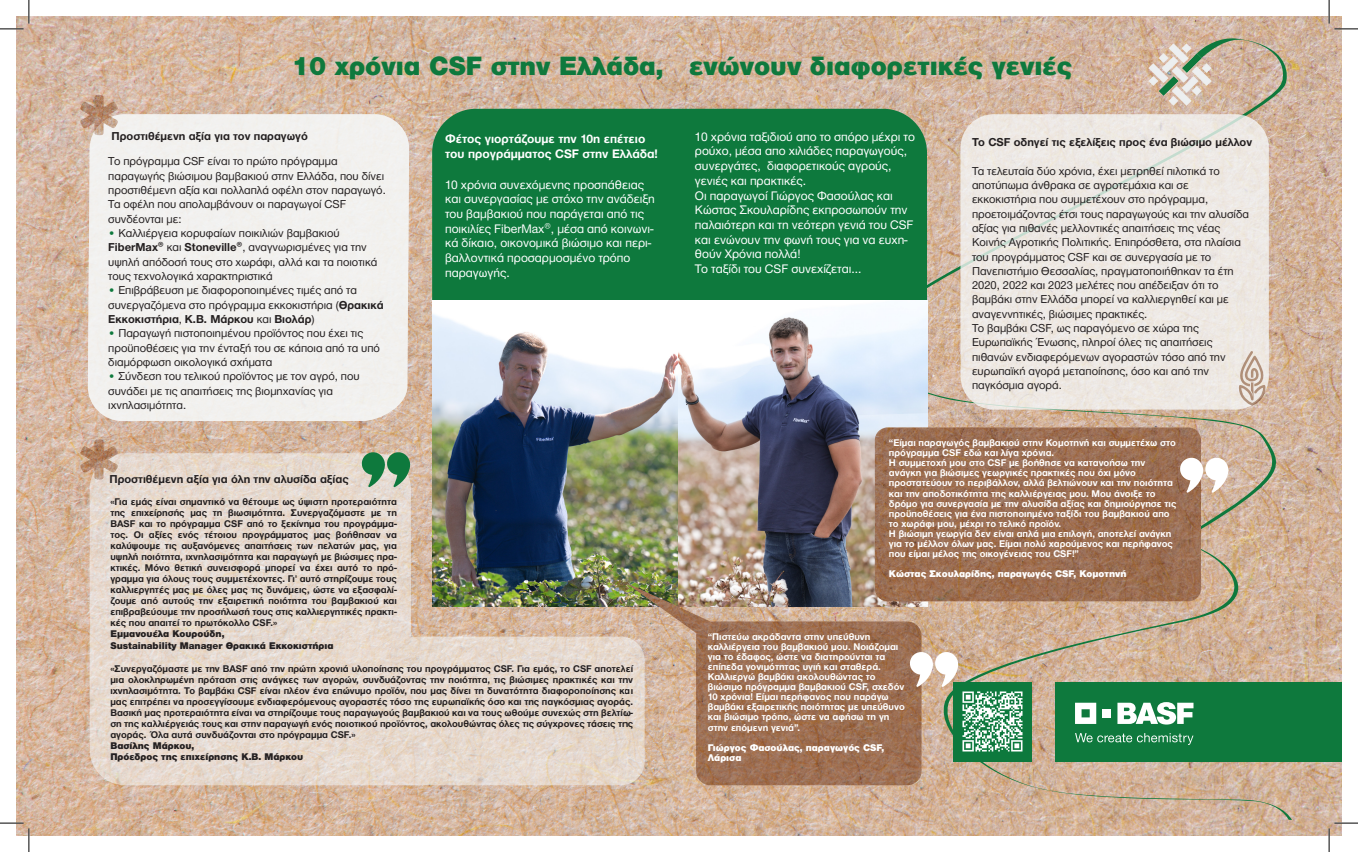
<style>
.page{position:relative;width:1358px;height:852px;background:#fff}
.page>*{position:absolute;margin:0;border:0;box-sizing:border-box;transform-origin:0 0}
.t1{font:900 27.47px "Helvetica Neue Greek";color:#0e793d}
.t2{font:12.86px/14.7px "Helvetica Neue Greek";color:#fff}
.t3{font:700 12.86px/15.6px "Helvetica Neue Greek";color:#fff}
.t4{font:11.9px/14.3px "Helvetica Neue Greek";color:#231f20}
.t5{font:700 11.9px "Helvetica Neue Greek";color:#231f20}
.t6{font:700 10.06px/11px "Helvetica Neue Greek";color:#231f20;text-align:justify}
.t7{font:700 10.06px/10.1px "Helvetica Neue Greek";color:#fff}
.t8{font:900 10.06px/11px "Helvetica Neue Greek";color:#231f20}
.t9{font:900 10.06px/10.1px "Helvetica Neue Greek";color:#fff}
.s1{color:#0e793d}
.s2{font-weight:700}
</style>
<div class="page">
<img style="left:16px;top:16px;width:1325px;height:819px">
<svg style="left:880px;top:37px;width:412px;height:783px;background:#ccb198"></svg>
<div style="left:432px;top:109px;width:495px;height:315px;background:#0e793d;border-radius:44px"></div>
<div style="left:88px;top:114px;width:321px;height:307px;background:#f2f1ef"></div>
<div style="left:960px;top:114px;width:308px;height:295px;background:#eee8e3;border-radius:34px"></div>
<div style="left:1055px;top:683px;width:286px;height:78px;background:#0e793d"></div>
<svg style="left:1075px;top:702px;width:21px;height:21px"></svg>
<div style="left:1102px;top:709px;width:8px;height:8px;background:#fff"></div>
<svg style="left:1117px;top:702px;width:76px;height:22px"></svg>
<svg style="left:1075px;top:733px;width:118px;height:11px"></svg>
<img style="left:921px;top:601px;width:50px;height:10px">
<svg style="left:1238px;top:351px;width:27px;height:54px"></svg>
<svg style="left:90px;top:453px;width:536px;height:332px;background:#e4d6ca"></svg>
<img style="left:80px;top:439px;width:38px;height:40px">
<img style="left:80px;top:95px;width:38px;height:40px">
<svg style="left:362px;top:452px;width:48px;height:35px;background:#639d75"></svg>
<img style="left:1146px;top:41px;width:67px;height:67px">
<img style="left:432px;top:300px;width:246px;height:306px">
<img style="left:678px;top:300px;width:249px;height:306px">
<svg style="left:874px;top:427px;width:327px;height:174px;background:#9b6d51"></svg>
<svg style="left:1180px;top:457px;width:48px;height:35px"></svg>
<svg style="left:626px;top:582px;width:295px;height:203px;background:#a9846a"></svg>
<svg style="left:910px;top:652px;width:48px;height:34px"></svg>
<div style="left:953px;top:683px;width:79px;height:78px;background:#0e793d"></div>
<img style="left:962px;top:691px;width:61px;height:61px">
<svg style="left:0;top:0;width:30px;height:30px"></svg>
<svg style="left:0;top:822px;width:30px;height:29px"></svg>
<svg style="left:1328px;top:0;width:29px;height:30px"></svg>
<svg style="left:1328px;top:822px;width:29px;height:29px"></svg>
<h1 class="t1" style="left:292px;top:50px;width:781px">10 χρόνια CSF στην Ελλάδα, ενώνουν διαφορετικές γενιές</h1>
<p class="t5" style="left:112px;top:130px;width:198px">Προστιθέμενη αξία για τον παραγωγό</p>
<p class="t4" style="left:108px;top:154px;width:279px">Το πρόγραμμα CSF είναι το πρώτο πρόγραμμα παραγωγής βιώσιμου βαμβακιού στην Ελλάδα, που δίνει προστιθέμενη αξία και πολλαπλά οφέλη στον παραγωγό.<br>Τα οφέλη που απολαμβάνουν οι παραγωγοί CSF συνδέονται με:</p>
<p class="t4" style="left:108px;top:226px;width:271px"><span class="s1">•</span> Καλλιέργεια κορυφαίων ποικιλιών βαμβακιού <span class="s2">FiberMax®</span> και <span class="s2">Stoneville®</span>, αναγνωρισμένες για την υψηλή απόδοσή τους στο χωράφι, αλλά και τα ποιοτικά τους τεχνολογικά χαρακτηριστικά</p>
<p class="t4" style="left:108px;top:283px;width:277px"><span class="s1">•</span> Επιβράβευση με διαφοροποιημένες τιμές από τα συνεργαζόμενα στο πρόγραμμα εκκοκιστήρια (<span class="s2">Θρακικά<br>Εκκοκιστήρια</span>, <span class="s2">Κ.Β. Μάρκου</span> και <span class="s2">Βιολάρ</span>)</p>
<p class="t4" style="left:108px;top:326px;width:273px"><span class="s1">•</span> Παραγωγή πιστοποιημένου προϊόντος που έχει τις προϋποθέσεις για την ένταξή του σε κάποια από τα υπό διαμόρφωση οικολογικά σχήματα</p>
<p class="t4" style="left:108px;top:369px;width:253px"><span class="s1">•</span> Σύνδεση του τελικού προϊόντος με τον αγρό, που συνάδει με τις απαιτήσεις της βιομηχανίας για ιχνηλασιμότητα.</p>
<p class="t5" style="left:109px;top:473px;width:241px">Προστιθέμενη αξία για όλη την αλυσίδα αξίας</p>
<p class="t6" style="left:110px;top:496px;width:288px">«Για εμάς είναι σημαντικό να θέτουμε ως ύψιστη προτεραιότητα της επιχείρησής μας τη βιωσιμότητα. Συνεργαζόμαστε με τη BASF και το πρόγραμμα CSF από το ξεκίνημα του προγράμμα&shy;τος. Οι αξίες ενός τέτοιου προγράμματος μας βοήθησαν να καλύψουμε τις αυξανόμενες απαιτήσεις των πελατών μας, για υψηλή ποιότητα, ιχνηλασιμότητα και παραγωγή με βιώσιμες πρα&shy;κτικές. Μόνο θετική συνεισφορά μπορεί να έχει αυτό το πρό&shy;γραμμα για όλους τους συμμετέχοντες. Γι' αυτό στηρίζουμε τους καλλιεργητές μας με όλες μας τις δυνάμεις, ώστε να εξασφαλί&shy;ζουμε από αυτούς την εξαιρετική ποιότητα του βαμβακιού και επιβραβεύουμε την προσήλωσή τους στις καλλιεργητικές πρακτι&shy;κές που απαιτεί το πρωτόκολλο CSF.»</p>
<p class="t8" style="left:110px;top:628px;width:225px">Εμμανουέλα Κουρούδη,<br>Sustainability Manager Θρακικά Εκκοκιστήρια</p>
<p class="t3" style="left:445px;top:131px;width:214px">Φέτος γιορτάζουμε την 10η επέτειο του προγράμματος CSF στην Ελλάδα!</p>
<p class="t2" style="left:445px;top:177px;width:211px">10 χρόνια συνεχόμενης προσπάθειας και συνεργασίας με στόχο την ανάδειξη του βαμβακιού που παράγεται από τις ποικιλίες FiberMax®, μέσα από κοινωνι&shy;κά δίκαιο, οικονομικά βιώσιμο και περι&shy;βαλλοντικά προσαρμοσμένο τρόπο παραγωγής.</p>
<p class="t6" style="left:110px;top:663px;width:524px">«Συνεργαζόμαστε με την BASF από την πρώτη χρονιά υλοποίησης του προγράμματος CSF. Για εμάς, το CSF αποτελεί μια ολοκληρωμένη πρόταση στις ανάγκες των αγορών, συνδυάζοντας την ποιότητα, τις βιώσιμες πρακτικές και την ιχνηλασιμότητα. Το βαμβάκι CSF είναι πλέον ένα επώνυμο προϊόν, που μας δίνει τη δυνατότητα διαφοροποίησης και μας επιτρέπει να προσεγγίσουμε ενδιαφερόμενους αγοραστές τόσο της ευρωπαϊκής όσο και της παγκόσμιας αγοράς.<br>Βασική μας προτεραιότητα είναι να στηρίζουμε τους παραγωγούς βαμβακιού και να τους ωθούμε συνεχώς στη βελτίω&shy;ση της καλλιέργειάς τους και στην παραγωγή ενός ποιοτικού προϊόντος, ακολουθώντας όλες τις σύγχρονες τάσεις της αγοράς. Όλα αυτά συνδυάζονται στο πρόγραμμα CSF.»</p>
<p class="t8" style="left:110px;top:740px;width:194px">Βασίλης Μάρκου,<br>Πρόεδρος της επιχείρησης Κ.Β. Μάρκου</p>
<p class="t2" style="left:695px;top:129px;width:221px">10 χρόνια ταξιδιού απο το σπόρο μέχρι το ρούχο, μέσα απο χιλιάδες παραγωγούς, συνεργάτες, διαφορετικούς αγρούς, γενιές και πρακτικές.<br>Οι παραγωγοί Γιώργος Φασούλας και Κώστας Σκουλαρίδης εκπροσωπούν την παλαιότερη και τη νεότερη γενιά του CSF και ενώνουν την φωνή τους για να ευχη&shy;θούν Χρόνια πολλά!<br>Το ταξίδι του CSF συνεχίζεται...</p>
<p class="t5" style="left:972px;top:136px;width:281px">Το CSF οδηγεί τις εξελίξεις προς ένα βιώσιμο μέλλον</p>
<p class="t4" style="left:972px;top:163px;width:278px">Τα τελευταία δύο χρόνια, έχει μετρηθεί πιλοτικά το αποτύπωμα άνθρακα σε αγροτεμάχια και σε εκκοκιστήρια που συμμετέχουν στο πρόγραμμα, προετοιμάζοντας έτσι τους παραγωγούς και την αλυσίδα αξίας για πιθανές μελλοντικές απαιτήσεις της νέας Κοινής Αγροτικής Πολιτικής. Επιπρόσθετα, στα πλαίσια του προγράμματος CSF και σε συνεργασία με το Πανεπιστήμιο Θεσσαλίας, πραγματοποιήθηκαν τα έτη 2020, 2022 και 2023 μελέτες που απέδειξαν ότι το βαμβάκι στην Ελλάδα μπορεί να καλλιεργηθεί και με αναγεννητικές, βιώσιμες πρακτικές.<br>Το βαμβάκι CSF, ως παραγόμενο σε χώρα της Ευρωπαϊκής Ένωσης, πληροί όλες τις απαιτήσεις πιθανών ενδιαφερόμενων αγοραστών τόσο από την ευρωπαϊκή αγορά μεταποίησης, όσο και από την παγκόσμια αγορά.</p>
<p class="t7" style="left:889px;top:437px;width:289px">“Είμαι παραγωγός βαμβακιού στην Κομοτηνή και συμμετέχω στο πρόγραμμα CSF εδώ και λίγα χρόνια.<br>Η συμμετοχή μου στο CSF με βοήθησε να κατανοήσω την ανάγκη για βιώσιμες γεωργικές πρακτικές που όχι μόνο προστατεύουν το περιβάλλον, αλλά βελτιώνουν και την ποιότητα και την αποδοτικότητα της καλλιέργειας μου. Μου άνοιξε το δρόμο για συνεργασία με την αλυσίδα αξίας και δημιούργησε τις προϋποθέσεις για ένα πιστοποιημένο ταξίδι του βαμβακιού απο το χωράφι μου, μέχρι το τελικό προϊόν.<br>Η βιώσιμη γεωργία δεν είναι απλά μια επιλογή, αποτελεί ανάγκη για το μέλλον όλων μας. Είμαι πολύ χαρούμενος και περήφανος που είμαι μέλος της οικογένειας του CSF!”</p>
<p class="t9" style="left:889px;top:569px;width:239px">Κώστας Σκουλαρίδης, παραγωγός CSF, Κομοτηνή</p>
<p class="t7" style="left:708px;top:631px;width:198px">“Πιστεύω ακράδαντα στην υπεύθυνη καλλιέργεια του βαμβακιού μου. Νοιάζομαι για το έδαφος, ώστε να διατηρούνται τα επίπεδα γονιμότητας υγιή και σταθερά.<br>Καλλιεργώ βαμβάκι ακολουθώντας το βιώσιμο πρόγραμμα βαμβακιού CSF, σχεδόν 10 χρόνια! Είμαι περήφανος που παράγω βαμβάκι εξαιρετικής ποιότητας με υπεύθυνο και βιώσιμο τρόπο, ώστε να αφήσω τη γη στην επόμενη γενιά”.</p>
<p class="t9" style="left:708px;top:742px;width:178px">Γιώργος Φασούλας, παραγωγός CSF,<br>Λάρισα</p>
</div>
